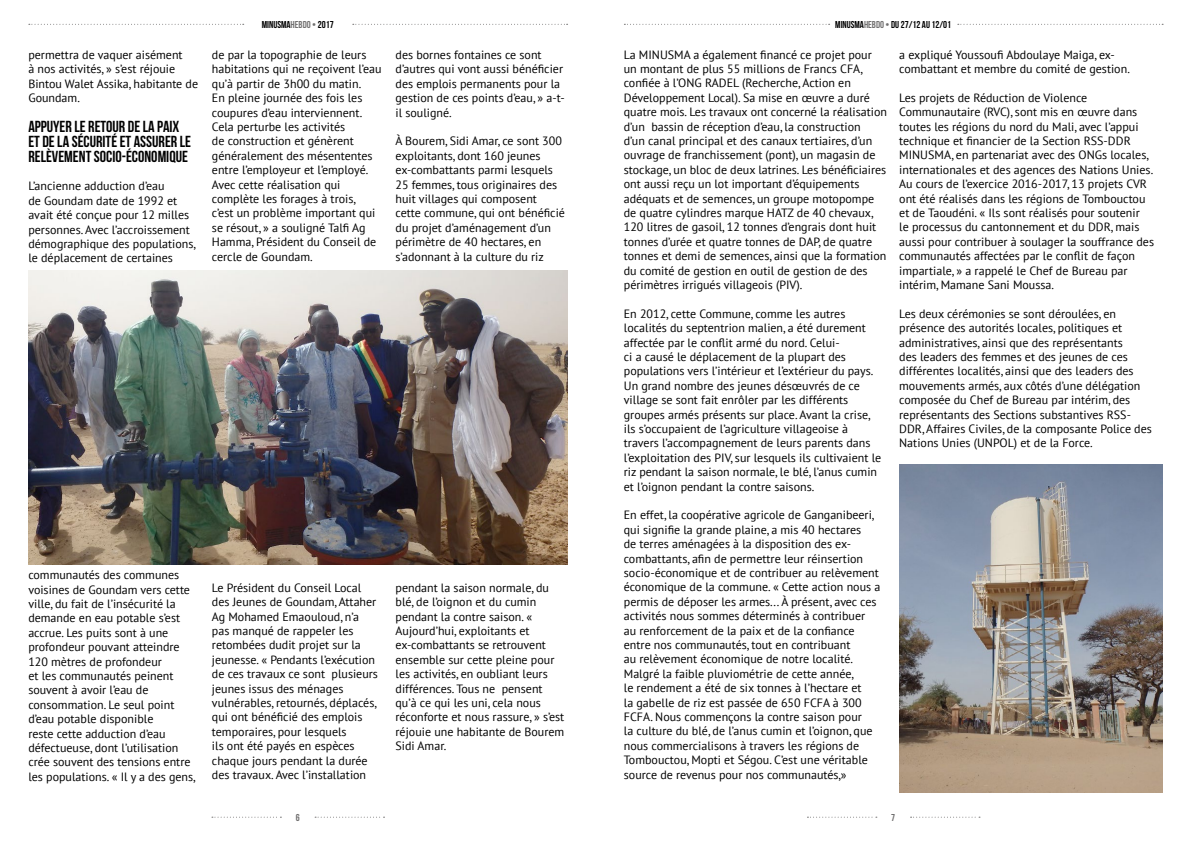
<style>
.page{position:relative;width:1191px;height:842px;background:#fff}
.page>*{position:absolute;margin:0;border:0;box-sizing:border-box;transform-origin:0 0}
.t1{font:16px/15px "Bebas Neue";color:#000}
.t2{font:12px/14.4px "PT Sans";color:#000}
.t3{font:10px "Bebas Neue";color:#000}
.t4{font:10px "Bebas Neue";color:#706f6f}
.s1{color:#706f6f}
</style>
<div class="page">
<svg style="left:29px;top:24px;width:215px;height:1px"></svg>
<svg style="left:353px;top:24px;width:214px;height:1px"></svg>
<img style="left:28px;top:271px;width:539px;height:293px">
<img style="left:899px;top:464px;width:263px;height:329px">
<svg style="left:624px;top:24px;width:205px;height:1px"></svg>
<svg style="left:957px;top:24px;width:206px;height:1px"></svg>
<svg style="left:315px;top:817px;width:69px;height:1px"></svg>
<svg style="left:212px;top:817px;width:69px;height:1px"></svg>
<svg style="left:910px;top:817px;width:70px;height:1px"></svg>
<svg style="left:807px;top:817px;width:70px;height:1px"></svg>
<p class="t2" style="left:28px;top:47px;width:171px">permettra de vaquer aisément<br>à nos activités, » s’est réjouie<br>Bintou Walet Assika, habitante de<br>Goundam.</p>
<h1 class="t1" style="left:28px;top:118px;width:164px">APPUYER LE RETOUR DE LA PAIX<br>ET DE LA SÉCURITÉ ET ASSURER LE<br>RELÈVEMENT SOCIO-ÉCONOMIQUE</h1>
<p class="t2" style="left:28px;top:179px;width:169px">L’ancienne adduction d’eau<br>de Goundam date de 1992 et avait été conçue pour 12 milles personnes. Avec l’accroissement démographique des populations, le déplacement de certaines</p>
<p class="t2" style="left:28px;top:567px;width:169px">communautés des communes voisines de Goundam vers cette ville, du fait de l’insécurité la demande en eau potable s’est accrue. Les puits sont à une profondeur pouvant atteindre<br>120 mètres de profondeur<br>et les communautés peinent souvent à avoir l’eau de consommation. Le seul point d’eau potable disponible<br>reste cette adduction d’eau défectueuse, dont l’utilisation crée souvent des tensions entre les populations. « Il y a des gens,</p>
<p class="t3" style="left:262px;top:19px;width:73px">MINUSMA<span class="s1">HEBDO •</span> 2017</p>
<p class="t2" style="left:212px;top:47px;width:171px">de par la topographie de leurs habitations qui ne reçoivent l’eau qu’à partir de 3h00 du matin.<br>En pleine journée des fois les coupures d’eau interviennent.<br>Cela perturbe les activités<br>de construction et génèrent généralement des mésententes entre l’employeur et l’employé.<br>Avec cette réalisation qui complète les forages à trois,<br>c’est un problème important qui se résout, » a souligné Talfi Ag<br>Hamma, Président du Conseil de cercle de Goundam.</p>
<p class="t2" style="left:395px;top:47px;width:171px">des bornes fontaines ce sont d’autres qui vont aussi bénéficier des emplois permanents pour la gestion de ces points d’eau, » a-t&shy;il souligné.</p>
<p class="t2" style="left:395px;top:134px;width:171px">À Bourem, Sidi Amar, ce sont 300 exploitants, dont 160 jeunes ex-combattants parmi lesquels<br>25 femmes, tous originaires des huit villages qui composent cette commune, qui ont bénéficié du projet d’aménagement d’un périmètre de 40 hectares, en s’adonnant à la culture du riz</p>
<p class="t2" style="left:212px;top:580px;width:167px">Le Président du Conseil Local des Jeunes de Goundam, Attaher<br>Ag Mohamed Emaouloud, n’a pas manqué de rappeler les retombées dudit projet sur la jeunesse. « Pendants l’exécution de ces travaux ce sont plusieurs jeunes issus des ménages vulnérables, retournés, déplacés, qui ont bénéficié des emplois temporaires, pour lesquels<br>ils ont été payés en espèces chaque jours pendant la durée des travaux. Avec l’installation</p>
<p class="t2" style="left:395px;top:580px;width:170px">pendant la saison normale, du blé, de l’oignon et du cumin pendant la contre saison. «<br>Aujourd’hui, exploitants et ex-combattants se retrouvent ensemble sur cette pleine pour les activités, en oubliant leurs différences. Tous ne pensent qu’à ce qui les uni, cela nous réconforte et nous rassure, » s’est réjouie une habitante de Bourem<br>Sidi Amar.</p>
<p class="t3" style="left:835px;top:19px;width:117px">MINUSMA<span class="s1">HEBDO •</span> DU 27/12 AU 12/01</p>
<p class="t2" style="left:624px;top:47px;width:265px">La MINUSMA a également financé ce projet pour un montant de plus 55 millions de Francs CFA, confiée à l’ONG RADEL (Recherche, Action en Développement Local). Sa mise en œuvre a duré quatre mois. Les travaux ont concerné la réalisation d’un bassin de réception d’eau, la construction<br>d’un canal principal et des canaux tertiaires, d’un ouvrage de franchissement (pont), un magasin de stockage, un bloc de deux latrines. Les bénéficiaires ont aussi reçu un lot important d’équipements adéquats et de semences, un groupe motopompe de quatre cylindres marque HATZ de 40 chevaux, 120 litres de gasoil, 12 tonnes d’engrais dont huit tonnes d’urée et quatre tonnes de DAP, de quatre tonnes et demi de semences, ainsi que la formation du comité de gestion en outil de gestion de des périmètres irrigués villageois (PIV).</p>
<p class="t2" style="left:624px;top:306px;width:259px">En 2012, cette Commune, comme les autres localités du septentrion malien, a été durement affectée par le conflit armé du nord. Celui-<br>ci a causé le déplacement de la plupart des populations vers l’intérieur et l’extérieur du pays.<br>Un grand nombre des jeunes désœuvrés de ce village se sont fait enrôler par les différents groupes armés présents sur place. Avant la crise, ils s’occupaient de l’agriculture villageoise à travers l’accompagnement de leurs parents dans l’exploitation des PIV, sur lesquels ils cultivaient le riz pendant la saison normale, le blé, l’anus cumin et l’oignon pendant la contre saisons.</p>
<p class="t2" style="left:624px;top:508px;width:258px">En effet, la coopérative agricole de Ganganibeeri, qui signifie la grande plaine, a mis 40 hectares<br>de terres aménagées à la disposition des ex&shy;combattants, afin de permettre leur réinsertion socio-économique et de contribuer au relèvement économique de la commune. « Cette action nous a permis de déposer les armes... À présent, avec ces activités nous sommes déterminés à contribuer au renforcement de la paix et de la confiance entre nos communautés, tout en contribuant<br>au relèvement économique de notre localité.<br>Malgré la faible pluviométrie de cette année,<br>le rendement a été de six tonnes à l’hectare et<br>la gabelle de riz est passée de 650 FCFA à 300<br>FCFA. Nous commençons la contre saison pour<br>la culture du blé, de l’anus cumin et l’oignon, que nous commercialisons à travers les régions de Tombouctou, Mopti et Ségou. C’est une véritable source de revenus pour nos communautés,»</p>
<p class="t2" style="left:899px;top:47px;width:232px">a expliqué Youssoufi Abdoulaye Maiga, ex&shy;combattant et membre du comité de gestion.</p>
<p class="t2" style="left:899px;top:90px;width:256px">Les projets de Réduction de Violence Communautaire (RVC), sont mis en œuvre dans toutes les régions du nord du Mali, avec l’appui technique et financier de la Section RSS-DDR MINUSMA, en partenariat avec des ONGs locales, internationales et des agences des Nations Unies.<br>Au cours de l’exercice 2016-2017, 13 projets CVR ont été réalisés dans les régions de Tombouctou et de Taoudéni. « Ils sont réalisés pour soutenir<br>le processus du cantonnement et du DDR, mais aussi pour contribuer à soulager la souffrance des communautés affectées par le conflit de façon impartiale, » a rappelé le Chef de Bureau par intérim, Mamane Sani Moussa.</p>
<p class="t2" style="left:899px;top:306px;width:254px">Les deux cérémonies se sont déroulées, en présence des autorités locales, politiques et administratives, ainsi que des représentants<br>des leaders des femmes et des jeunes de ces différentes localités, ainsi que des leaders des mouvements armés, aux côtés d’une délégation composée du Chef de Bureau par intérim, des représentants des Sections substantives RSS-DDR, Affaires Civiles, de la composante Police des Nations Unies (UNPOL) et de la Force.</p>
<p class="t4" style="left:296px;top:812px;width:5px">6</p>
<p class="t4" style="left:891px;top:812px;width:5px">7</p>
</div>
